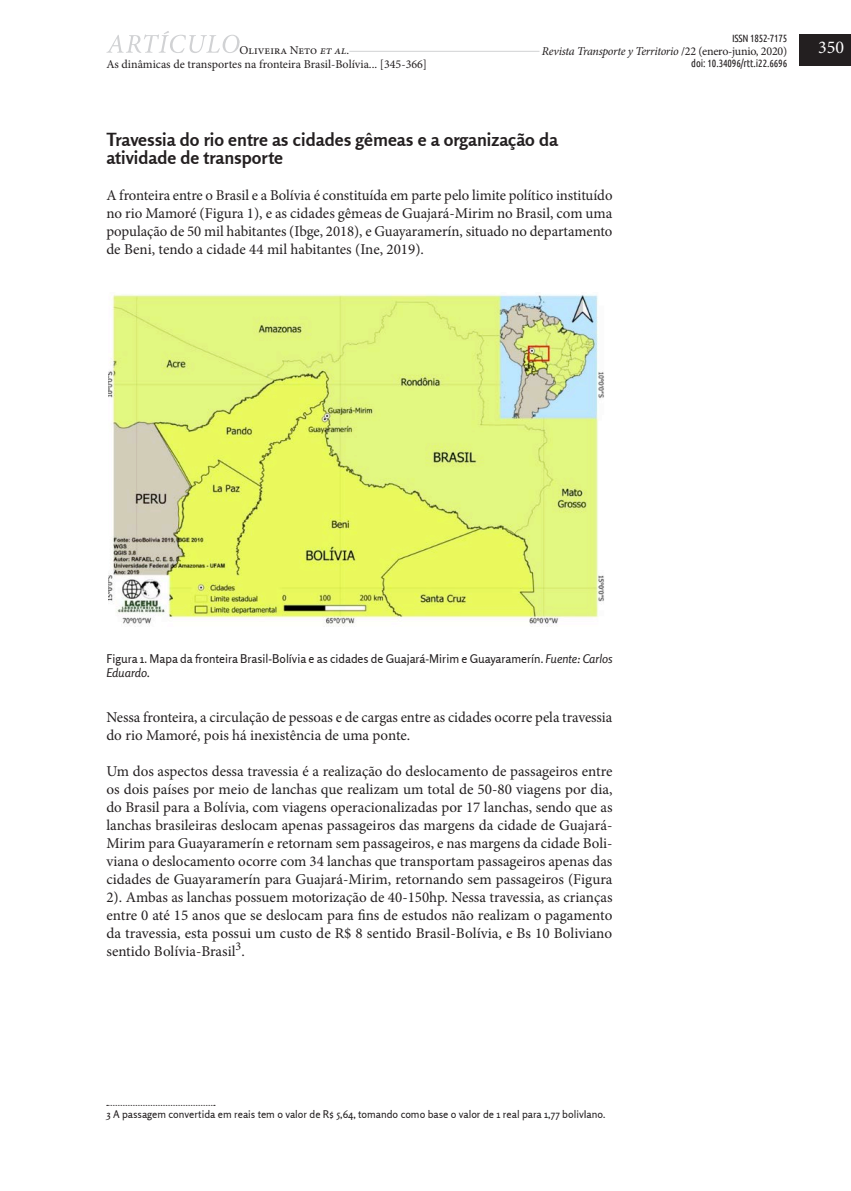
<style>
.page{position:relative;width:851px;height:1191px;background:#fff}
.page>*{position:absolute;margin:0;border:0;box-sizing:border-box;transform-origin:0 0}
.art-subtitulo{font:700 18px/18px "Rosario";color:#231f20}
.t1{font:18px "Minion Pro";color:#fff}
.art-texto-principal{font:15px/18px "Minion Pro";letter-spacing:-.005em;color:#231f20;text-align:justify}
.imagen-epigrafe{font:12px/13.5px "Rosario";color:#231f20}
.t2{font:12px "Minion Pro";color:#231f20}
.t3{font:italic 12px "Minion Pro";letter-spacing:-.025em;color:#231f20}
.nota-al-pie{font:10.5px "Rosario";color:#231f20}
.t4{font:10.5px "Ubuntu Condensed";letter-spacing:-.01em;color:#231f20}
.s1{font-style:normal}
.s2{font-style:italic}
</style>
<div class="page">
<hr style="left:106px;top:51px;width:546px;height:1px;background:#d1d2d4">
<div style="left:539px;top:45px;width:248px;height:15px;background:#fff"></div>
<div style="left:799px;top:35px;width:51px;height:31px;background:#231f20"></div>
<svg style="left:106px;top:31px;width:133px;height:22px"></svg>
<div style="left:239px;top:43px;width:110px;height:15px;background:#fff"></div>
<img style="left:108px;top:294px;width:496px;height:332px">
<svg style="left:107px;top:1105px;width:108px;height:1px"></svg>
<p class="t4" style="left:732px;top:31px;width:57px">ISSN 1852-7175</p>
<p class="t3" style="left:542px;top:43px;width:247px">Revista Transporte y Territorio <span class="s1">/22 (enero-junio, 2020)</span></p>
<p class="t4" style="left:691px;top:57px;width:97px">doi: 10.34096/rtt.i22.6696</p>
<p class="t2" style="left:239px;top:42px;width:111px">Oliveira Neto <span class="s2">et al</span>.</p>
<p class="t1" style="left:818px;top:36px;width:27px">350</p>
<p class="t2" style="left:106px;top:56px;width:322px">As dinâmicas de transportes na fronteira Brasil-Bolívia... [345-366]</p>
<p class="art-subtitulo" style="left:106px;top:130px;width:453px">Travessia do rio entre as cidades gêmeas e a organização da atividade de transporte</p>
<p class="art-texto-principal" style="left:106px;top:186px;width:507px">A fronteira entre o Brasil e a Bolívia é constituída em parte pelo limite político instituído no rio Mamoré (Figura 1), e as cidades gêmeas de Guajará-Mirim no Brasil, com uma população de 50 mil habitantes (Ibge, 2018), e Guayaramerín, situado no departamento de Beni, tendo a cidade 44 mil habitantes (Ine, 2019).</p>
<p class="imagen-epigrafe" style="left:106px;top:652px;width:507px">Figura 1. Mapa da fronteira Brasil-Bolívia e as cidades de Guajará-Mirim e Guayaramerín. <span class="s2">Fuente: Carlos<br>Eduardo.</span></p>
<p class="art-texto-principal" style="left:106px;top:708px;width:507px">Nessa fronteira, a circulação de pessoas e de cargas entre as cidades ocorre pela travessia do rio Mamoré, pois há inexistência de uma ponte.</p>
<p class="art-texto-principal" style="left:106px;top:762px;width:507px">Um dos aspectos dessa travessia é a realização do deslocamento de passageiros entre os dois países por meio de lanchas que realizam um total de 50-80 viagens por dia, do Brasil para a Bolívia, com viagens operacionalizadas por 17 lanchas, sendo que as lanchas brasileiras deslocam apenas passageiros das margens da cidade de Guajará-Mirim para Guayaramerín e retornam sem passageiros, e nas margens da cidade Boli&shy;viana o deslocamento ocorre com 34 lanchas que transportam passageiros apenas das cidades de Guayaramerín para Guajará-Mirim, retornando sem passageiros (Figura 2). Ambas as lanchas possuem motorização de 40-150hp. Nessa travessia, as crianças entre 0 até 15 anos que se deslocam para fins de estudos não realizam o pagamento da travessia, esta possui um custo de R$ 8 sentido Brasil-Bolívia, e Bs 10 Boliviano sentido Bolívia-Brasil<sup>3</sup>.</p>
<p class="nota-al-pie" style="left:106px;top:1108px;width:500px">3 A passagem convertida em reais tem o valor de R$ 5,64, tomando como base o valor de 1 real para 1,77 bolivIano.</p>
</div>
